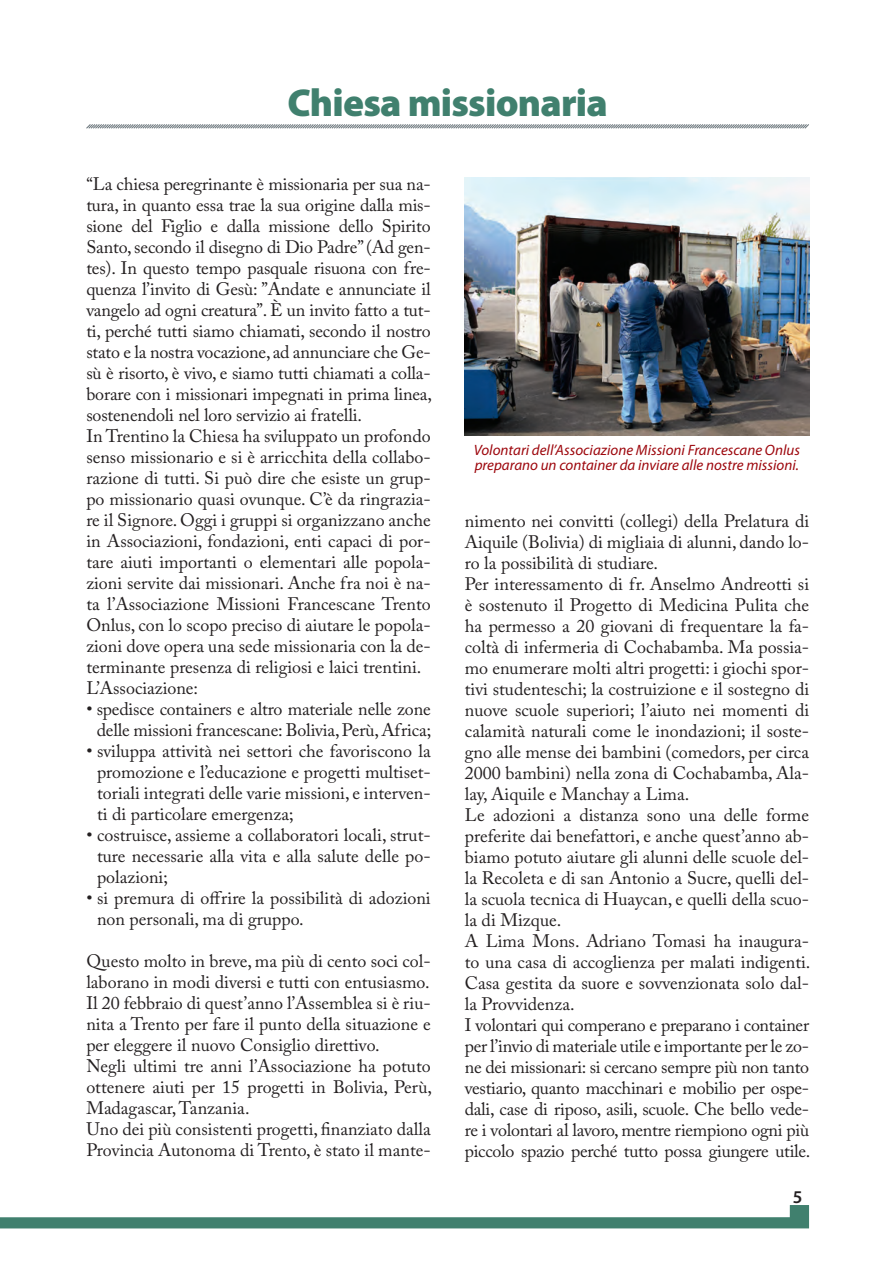
<style>
.page{position:relative;width:894px;height:1264px;background:#fff}
.page>*{position:absolute;margin:0;border:0;box-sizing:border-box;transform-origin:0 0}
.t1{font:900 39px "Myriad Pro";letter-spacing:-.02em;color:#40806e}
.t2{font:18px/21px "Adobe Caslon Pro";color:#231f20}
.t3{font:600 18px "Myriad Pro";color:#231f20}
.t4{font:italic 15px/15px "Myriad Pro";color:#9d070d}
</style>
<div class="page">
<svg style="left:0;top:1205px;width:809px;height:23px"></svg>
<svg style="left:86px;top:124px;width:723px;height:5px;background:#b4babd"></svg>
<img style="left:465px;top:177px;width:344px;height:259px">
<h1 class="t1" style="left:287px;top:80px;width:322px">Chiesa missionaria</h1>
<p class="t2" style="left:86px;top:173px;width:347px">“La chiesa peregrinante è missionaria per sua na&shy;tura, in quanto essa trae la sua origine dalla mis&shy;sione del Figlio e dalla missione dello Spirito Santo, secondo il disegno di Dio Padre” (Ad gen&shy;tes). In questo tempo pasquale risuona con fre&shy;quenza l’invito di Gesù: ”Andate e annunciate il vangelo ad ogni creatura”. È un invito fatto a tut&shy;ti, perché tutti siamo chiamati, secondo il nostro stato e la nostra vocazione, ad annunciare che Ge&shy;sù è risorto, è vivo, e siamo tutti chiamati a colla&shy;borare con i missionari impegnati in prima linea, sostenendoli nel loro servizio ai fratelli.<br>In Trentino la Chiesa ha sviluppato un profondo senso missionario e si è arricchita della collabo&shy;razione di tutti. Si può dire che esiste un grup&shy;po missionario quasi ovunque. C’è da ringrazia&shy;re il Signore. Oggi i gruppi si organizzano anche in Associazioni, fondazioni, enti capaci di por&shy;tare aiuti importanti o elementari alle popola&shy;zioni servite dai missionari. Anche fra noi è na&shy;ta l’Associazione Missioni Francescane Trento Onlus, con lo scopo preciso di aiutare le popola&shy;zioni dove opera una sede missionaria con la de&shy;terminante presenza di religiosi e laici trentini.<br>L’Associazione:</p>
<p class="t2" style="left:86px;top:699px;width:346px;text-align:center">• spedisce containers e altro materiale nelle zone delle missioni francescane: Bolivia, Perù, Africa;</p>
<p class="t2" style="left:97px;top:741px;width:335px;text-align:justify;text-indent:-11px">• sviluppa attività nei settori che favoriscono la promozione e l’educazione e progetti multiset&shy;toriali integrati delle varie missioni, e interven&shy;ti di particolare emergenza;</p>
<p class="t2" style="left:97px;top:825px;width:335px;text-align:justify;text-indent:-11px">• costruisce, assieme a collaboratori locali, strut&shy;ture necessarie alla vita e alla salute delle po&shy;polazioni;</p>
<p class="t2" style="left:97px;top:888px;width:335px;text-indent:-11px">• si premura di offrire la possibilità di adozioni non personali, ma di gruppo.</p>
<p class="t2" style="left:86px;top:951px;width:347px">Questo molto in breve, ma più di cento soci col&shy;laborano in modi diversi e tutti con entusiasmo.<br>Il 20 febbraio di quest’anno l’Assemblea si è riu&shy;nita a Trento per fare il punto della situazione e per eleggere il nuovo Consiglio direttivo.<br>Negli ultimi tre anni l’Associazione ha potuto ottenere aiuti per 15 progetti in Bolivia, Perù, Madagascar, Tanzania.<br>Uno dei più consistenti progetti, finanziato dalla Provincia Autonoma di Trento, è stato il mante-</p>
<p class="t4" style="left:474px;top:443px;width:328px">Volontari dell’Associazione Missioni Francescane Onlus preparano un container da inviare alle nostre missioni.</p>
<p class="t2" style="left:465px;top:510px;width:347px">nimento nei convitti (collegi) della Prelatura di Aiquile (Bolivia) di migliaia di alunni, dando lo&shy;ro la possibilità di studiare.<br>Per interessamento di fr. Anselmo Andreotti si è sostenuto il Progetto di Medicina Pulita che ha permesso a 20 giovani di frequentare la fa&shy;coltà di infermeria di Cochabamba. Ma possia&shy;mo enumerare molti altri progetti: i giochi spor&shy;tivi studenteschi; la costruizione e il sostegno di nuove scuole superiori; l’aiuto nei momenti di calamità naturali come le inondazioni; il soste&shy;gno alle mense dei bambini (comedors, per circa 2000 bambini) nella zona di Cochabamba, Ala&shy;lay, Aiquile e Manchay a Lima.<br>Le adozioni a distanza sono una delle forme preferite dai benefattori, e anche quest’anno ab&shy;biamo potuto aiutare gli alunni delle scuole del&shy;la Recoleta e di san Antonio a Sucre, quelli del&shy;la scuola tecnica di Huaycan, e quelli della scuo&shy;la di Mizque.<br>A Lima Mons. Adriano Tomasi ha inaugura&shy;to una casa di accoglienza per malati indigenti.<br>Casa gestita da suore e sovvenzionata solo dal&shy;la Provvidenza.<br>I volontari qui comperano e preparano i container per l’invio di materiale utile e importante per le zo&shy;ne dei missionari: si cercano sempre più non tanto vestiario, quanto macchinari e mobilio per ospe&shy;dali, case di riposo, asili, scuole. Che bello vede&shy;re i volontari al lavoro, mentre riempiono ogni più piccolo spazio perché tutto possa giungere utile.</p>
<p class="t3" style="left:793px;top:1185px;width:11px">5</p>
</div>
